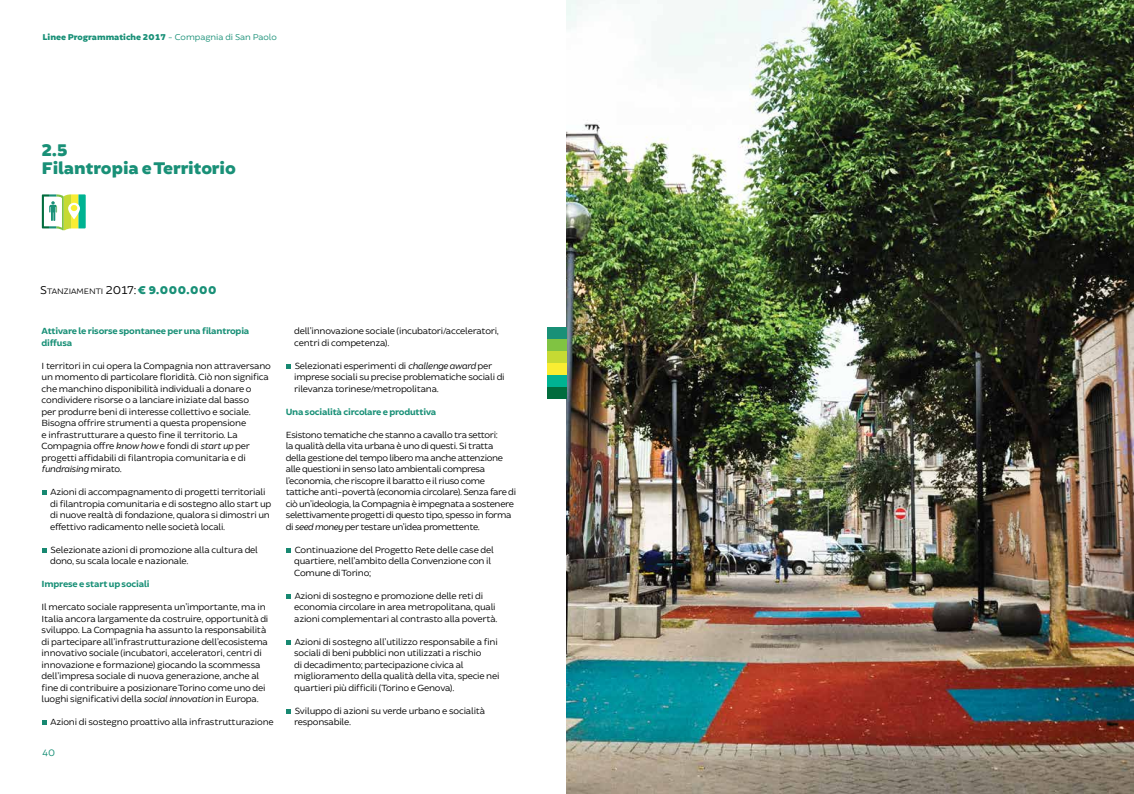
<style>
.page{position:relative;width:1134px;height:794px;background:#fff}
.page>*{position:absolute;margin:0;border:0;box-sizing:border-box;transform-origin:0 0}
.t1{font:900 18px/18px "Brocha";color:#199077}
.t2{font:10px "Brocha";color:#199077}
.t3{font:9.5px/11.5px "Brocha";letter-spacing:-.02em;color:#000}
.t4{font:700 9.5px/11.5px "Brocha";letter-spacing:-.015em;color:#199077}
.t5{font:900 9px "Brocha";color:#199077}
.t6{font:8.4px "Brocha";color:#000}
.s1{font-weight:400}
.s2{font-size:12px}
.s3{font-weight:900;font-size:12px;color:#199077}
.s4{font-style:italic}
</style>
<div class="page">
<img style="left:567px;top:0;width:567px;height:794px">
<svg style="left:42px;top:490px;width:5px;height:5px"></svg>
<svg style="left:42px;top:548px;width:5px;height:5px"></svg>
<svg style="left:42px;top:720px;width:5px;height:5px"></svg>
<svg style="left:286px;top:364px;width:5px;height:5px"></svg>
<svg style="left:286px;top:548px;width:5px;height:5px"></svg>
<svg style="left:286px;top:594px;width:5px;height:5px"></svg>
<svg style="left:286px;top:640px;width:5px;height:5px"></svg>
<svg style="left:286px;top:709px;width:5px;height:5px"></svg>
<svg style="left:42px;top:194px;width:44px;height:36px"></svg>
<div style="left:547px;top:375px;width:20px;height:11px;background:#00b392"></div>
<div style="left:547px;top:351px;width:20px;height:12px;background:#c6da33"></div>
<div style="left:547px;top:327px;width:20px;height:12px;background:#199077"></div>
<div style="left:547px;top:363px;width:20px;height:12px;background:#f9ed32"></div>
<div style="left:547px;top:339px;width:20px;height:12px;background:#80c342"></div>
<div style="left:547px;top:386px;width:20px;height:12px;background:#016c3d"></div>
<p class="t5" style="left:43px;top:34px;width:236px">Linee Programmatiche 2017 <span class="s1">- Compagnia di San Paolo</span></p>
<h1 class="t1" style="left:42px;top:142px;width:196px">2.5<br>Filantropia e Territorio</h1>
<p class="t6" style="left:40px;top:286px;width:178px"><span class="s2">S</span>TANZIAMENTI <span class="s2">2017</span><span class="s2">:</span> <span class="s3">€ 9.000.000</span></p>
<p class="t4" style="left:42px;top:326px;width:209px">Attivare le risorse spontanee per una filantropia diffusa</p>
<p class="t3" style="left:42px;top:360px;width:231px">I territori in cui opera la Compagnia non attraversano un momento di particolare floridità. Ciò non significa che manchino disponibilità individuali a donare o condividere risorse o a lanciare iniziate dal basso<br>per produrre beni di interesse collettivo e sociale.<br>Bisogna offrire strumenti a questa propensione<br>e infrastrutturare a questo fine il territorio. La Compagnia offre <span class="s4">know how</span> e fondi di <span class="s4">start up</span> per progetti affidabili di filantropia comunitaria e di <span class="s4">fundraising</span> mirato.</p>
<p class="t3" style="left:50px;top:486px;width:223px">Azioni di accompagnamento di progetti territoriali di filantropia comunitaria e di sostegno allo start up di nuove realtà di fondazione, qualora si dimostri un effettivo radicamento nelle società locali.</p>
<p class="t3" style="left:50px;top:544px;width:209px">Selezionate azioni di promozione alla cultura del dono, su scala locale e nazionale.</p>
<p class="t4" style="left:42px;top:579px;width:109px">Imprese e start up sociali</p>
<p class="t3" style="left:42px;top:601px;width:228px">Il mercato sociale rappresenta un’importante, ma in Italia ancora largamente da costruire, opportunità di sviluppo. La Compagnia ha assunto la responsabilità di partecipare all’infrastrutturazione dell’ecosistema innovativo sociale (incubatori, acceleratori, centri di innovazione e formazione) giocando la scommessa dell’impresa sociale di nuova generazione, anche al fine di contribuire a posizionare Torino come uno dei luoghi significativi della <span class="s4">social innovation</span> in Europa.</p>
<p class="t3" style="left:51px;top:716px;width:225px">Azioni di sostegno proattivo alla infrastrutturazione</p>
<p class="t2" style="left:43px;top:747px;width:14px">40</p>
<p class="t3" style="left:294px;top:325px;width:206px">dell’innovazione sociale (incubatori/acceleratori, centri di competenza).</p>
<p class="t3" style="left:294px;top:360px;width:212px">Selezionati esperimenti di <span class="s4">challenge award</span> per imprese sociali su precise problematiche sociali di rilevanza torinese/metropolitana.</p>
<p class="t4" style="left:286px;top:406px;width:152px">Una socialità circolare e produttiva</p>
<p class="t3" style="left:286px;top:429px;width:232px">Esistono tematiche che stanno a cavallo tra settori:<br>la qualità della vita urbana è uno di questi. Si tratta della gestione del tempo libero ma anche attenzione alle questioni in senso lato ambientali compresa l’economia, che riscopre il baratto e il riuso come tattiche anti-povertà (economia circolare). Senza fare di ciò un’ideologia, la Compagnia è impegnata a sostenere selettivamente progetti di questo tipo, spesso in forma di <span class="s4">seed money</span> per testare un’idea promettente.</p>
<p class="t3" style="left:294px;top:544px;width:201px">Continuazione del Progetto Rete delle case del quartiere, nell’ambito della Convenzione con il<br>Comune di Torino;</p>
<p class="t3" style="left:294px;top:590px;width:205px">Azioni di sostegno e promozione delle reti di economia circolare in area metropolitana, quali azioni complementari al contrasto alla povertà.</p>
<p class="t3" style="left:294px;top:636px;width:207px">Azioni di sostegno all’utilizzo responsabile a fini sociali di beni pubblici non utilizzati a rischio<br>di decadimento; partecipazione civica al miglioramento della qualità della vita, specie nei quartieri più difficili (Torino e Genova).</p>
<p class="t3" style="left:294px;top:705px;width:193px">Sviluppo di azioni su verde urbano e socialità responsabile.</p>
</div>
